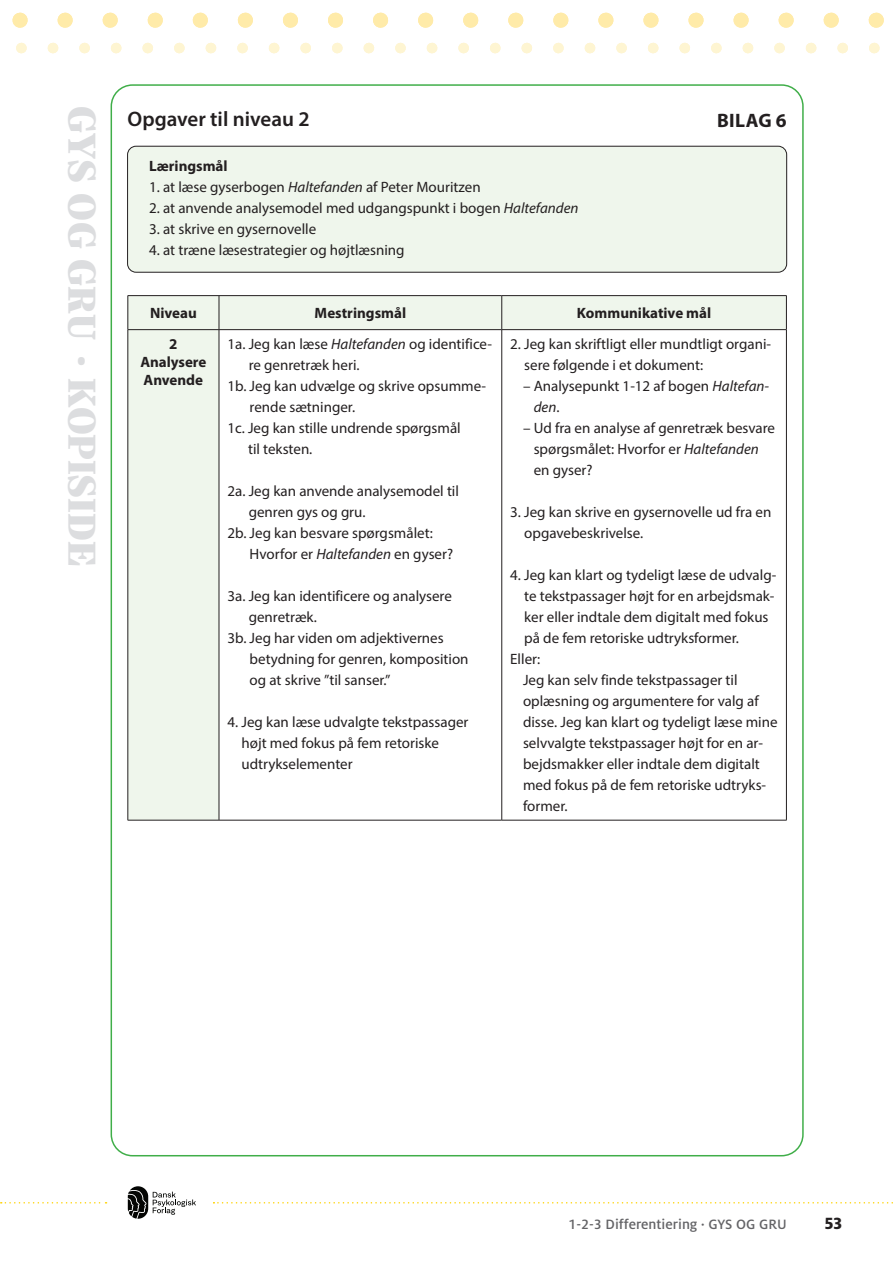
<style>
.page{position:relative;width:893px;height:1263px;background:#fff}
.page>*{position:absolute;margin:0;border:0;box-sizing:border-box;transform-origin:0 0}
.margintekst_sort_75{font:900 42.45px "Silva Text";color:#dcdddf}
.Heading_1{font:600 21px "Myriad Pro";color:#231f20}
.Bilag{font:700 19.5px "Myriad Pro";letter-spacing:.02em;color:#231f20}
.Paginering{font:800 18px "Milo OT";color:#231f20}
.Skema_brød{font:15px/21px "Myriad Pro";color:#231f20}
.Skema_overskrift_2{font:700 15px/18px "Myriad Pro";color:#231f20}
.Paginering-2{font:500 15px "Milo OT";color:#636366}
.Skema_brød-2{font:700 15px "Myriad Pro";color:#231f20}
.s1{font-style:italic}
</style>
<div class="page">
<svg style="left:213px;top:1202px;width:680px;height:1px"></svg>
<svg style="left:1px;top:1202px;width:106px;height:1px"></svg>
<svg style="left:128px;top:1186px;width:68px;height:33px"></svg>
<div style="left:129px;top:296px;width:657px;height:524px;background:#eff6ec"></div>
<svg style="left:220px;top:330px;width:566px;height:490px"></svg>
<hr style="left:128px;top:295px;width:91px;height:1px;background:#231f20">
<hr style="left:128px;top:296px;width:1px;height:33px;background:#231f20">
<hr style="left:219px;top:295px;width:283px;height:1px;background:#231f20">
<hr style="left:219px;top:296px;width:1px;height:33px;background:#231f20">
<hr style="left:502px;top:295px;width:285px;height:1px;background:#231f20">
<hr style="left:501px;top:296px;width:1px;height:33px;background:#231f20">
<hr style="left:786px;top:296px;width:1px;height:33px;background:#231f20">
<hr style="left:128px;top:329px;width:91px;height:1px;background:#231f20">
<hr style="left:128px;top:330px;width:1px;height:490px;background:#231f20">
<hr style="left:219px;top:329px;width:283px;height:1px;background:#231f20">
<hr style="left:219px;top:330px;width:1px;height:490px;background:#231f20">
<hr style="left:502px;top:329px;width:285px;height:1px;background:#231f20">
<hr style="left:501px;top:330px;width:1px;height:490px;background:#231f20">
<hr style="left:786px;top:330px;width:1px;height:490px;background:#231f20">
<hr style="left:128px;top:820px;width:91px;height:1px;background:#231f20">
<hr style="left:219px;top:820px;width:283px;height:1px;background:#231f20">
<hr style="left:502px;top:820px;width:285px;height:1px;background:#231f20">
<div style="left:128px;top:146px;width:659px;height:126px;background:#eff6ec;border-radius:9px"></div>
<div style="left:127px;top:146px;width:660px;height:126px;border:1px solid #231f20;border-radius:9px"></div>
<svg style="left:16px;top:43px;width:864px;height:10px"></svg>
<svg style="left:12px;top:13px;width:872px;height:15px"></svg>
<p class="margintekst_sort_75" style="left:111px;top:106px;width:461px;rotate:90deg">GYS OG GRU KOPISIDE</p>
<p class="Heading_1" style="left:128px;top:105px;width:184px">Opgaver til niveau 2</p>
<p class="Skema_brød-2" style="left:149px;top:156px;width:80px">Læringsmål</p>
<p class="Skema_brød" style="left:149px;top:177px;width:333px">1. at læse gyserbogen <span class="s1">Haltefanden</span> af Peter Mouritzen</p>
<p class="Skema_brød" style="left:149px;top:198px;width:431px">2. at anvende analysemodel med udgangspunkt i bogen <span class="s1">Haltefanden</span></p>
<p class="Skema_brød" style="left:149px;top:219px;width:169px">3. at skrive en gysernovelle</p>
<p class="Skema_brød" style="left:149px;top:240px;width:257px">4. at træne læsestrategier og højtlæsning</p>
<p class="Bilag" style="left:717px;top:108px;width:71px">BILAG 6</p>
<p class="Skema_overskrift_2" style="left:150px;top:304px;width:48px">Niveau</p>
<p class="Skema_overskrift_2" style="left:315px;top:304px;width:93px">Mestringsmål</p>
<p class="Skema_overskrift_2" style="left:577px;top:304px;width:136px">Kommunikative mål</p>
<p class="Skema_overskrift_2" style="left:169px;top:335px;width:10px">2</p>
<p class="Skema_overskrift_2" style="left:140px;top:353px;width:68px">Analysere<br>Anvende</p>
<p class="Skema_brød" style="left:249px;top:334px;width:245px;text-indent:-21px">1a. Jeg kan læse <span class="s1">Haltefanden</span> og identifice&shy;re genretræk heri.</p>
<p class="Skema_brød" style="left:250px;top:376px;width:238px;text-indent:-22px">1b. Jeg kan udvælge og skrive opsumme&shy;rende sætninger.</p>
<p class="Skema_brød" style="left:248px;top:418px;width:214px;text-indent:-21px">1c. Jeg kan stille undrende spørgsmål til teksten.</p>
<p class="Skema_brød" style="left:249px;top:481px;width:212px;text-indent:-21px">2a. Jeg kan anvende analysemodel til genren gys og gru.</p>
<p class="Skema_brød" style="left:250px;top:523px;width:205px;text-indent:-22px">2b. Jeg kan besvare spørgsmålet:<br>Hvorfor er <span class="s1">Haltefanden</span> en gyser?</p>
<p class="Skema_brød" style="left:249px;top:586px;width:205px;text-indent:-21px">3a. Jeg kan identificere og analysere genretræk.</p>
<p class="Skema_brød" style="left:250px;top:628px;width:220px;text-indent:-22px">3b. Jeg har viden om adjektivernes betydning for genren, komposition og at skrive ”til sanser.”</p>
<p class="Skema_brød" style="left:241px;top:712px;width:229px;text-indent:-14px">4. Jeg kan læse udvalgte tekstpassager højt med fokus på fem retoriske udtrykselementer</p>
<p class="Skema_brød" style="left:524px;top:334px;width:248px;text-indent:-14px">2. Jeg kan skriftligt eller mundtligt organi&shy;sere følgende i et dokument:</p>
<p class="Skema_brød" style="left:534px;top:376px;width:237px;text-indent:-11px">– Analysepunkt 1-12 af bogen <span class="s1">Haltefan&shy;den</span>.</p>
<p class="Skema_brød" style="left:534px;top:418px;width:243px;text-indent:-11px">– Ud fra en analyse af genretræk besvare spørgsmålet: Hvorfor er <span class="s1">Haltefanden </span>en gyser?</p>
<p class="Skema_brød" style="left:524px;top:502px;width:249px;text-indent:-14px">3. Jeg kan skrive en gysernovelle ud fra en opgavebeskrivelse.</p>
<p class="Skema_brød" style="left:524px;top:565px;width:254px;text-indent:-14px">4. Jeg kan klart og tydeligt læse de udvalg&shy;te tekstpassager højt for en arbejdsmak&shy;ker eller indtale dem digitalt med fokus på de fem retoriske udtryksformer.</p>
<p class="Skema_brød" style="left:510px;top:649px;width:32px">Eller:</p>
<p class="Skema_brød" style="left:523px;top:670px;width:256px">Jeg kan selv finde tekstpassager til oplæsning og argumentere for valg af disse. Jeg kan klart og tydeligt læse mine selvvalgte tekstpassager højt for en ar&shy;bejdsmakker eller indtale dem digitalt med fokus på de fem retoriske udtryks&shy;former.</p>
<p class="Paginering-2" style="left:568px;top:1216px;width:220px">1-2-3 Differentiering · GYS OG GRU</p>
<p class="Paginering" style="left:825px;top:1213px;width:19px">53</p>
</div>
